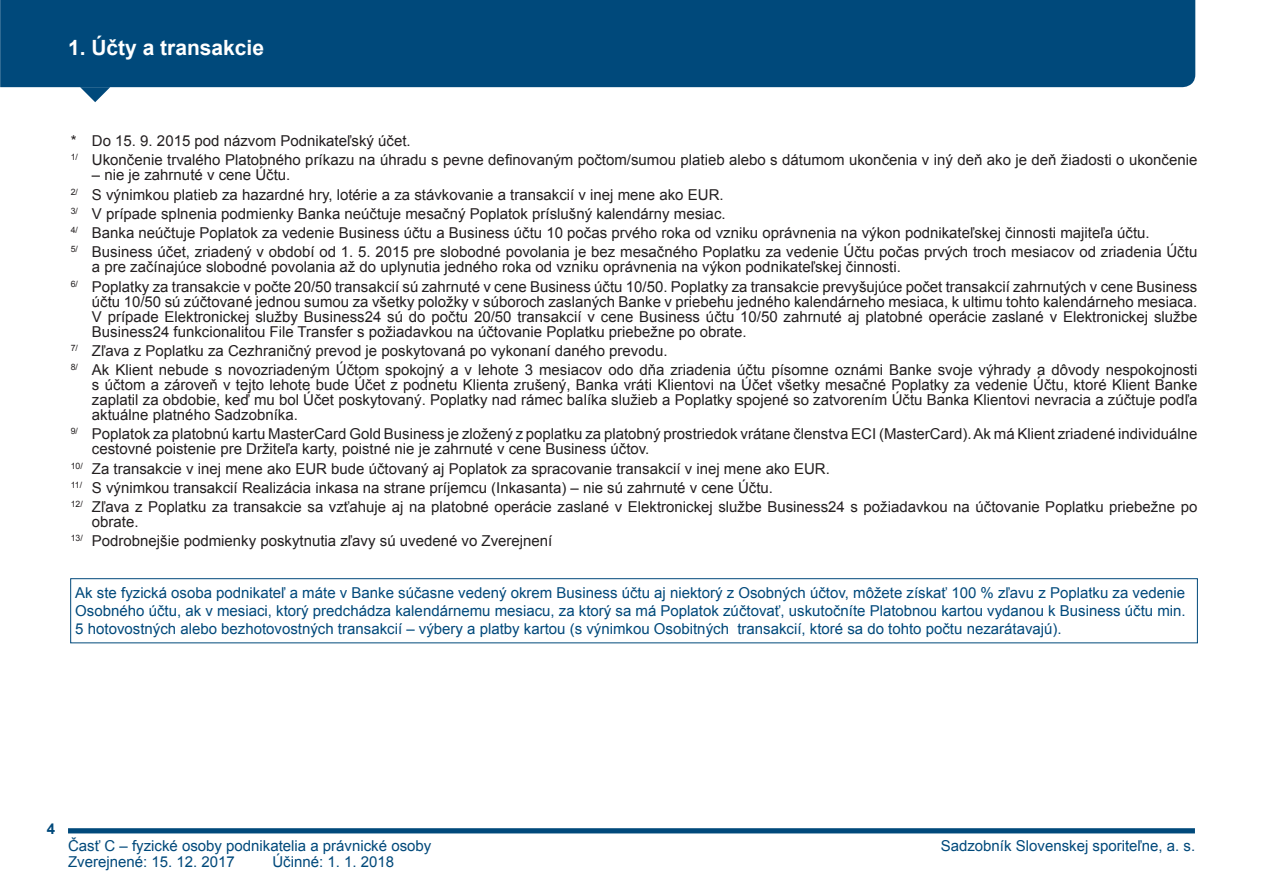
<style>
.page{position:relative;width:1263px;height:893px;background:#fff}
.page>*{position:absolute;margin:0;border:0;box-sizing:border-box;transform-origin:0 0}
.t1{font:700 21px "Arial";color:#fff}
.t2{font:15px/19.2px "Arial";color:#231f20}
.t3{font:15px/18px "Arial";color:#00497b;text-align:justify}
.t4{font:700 15px "Arial";color:#00497b}
</style>
<div class="page">
<div style="left:68px;top:828px;width:1127px;height:5px;background:#00497b"></div>
<div style="left:0;top:0;width:1195px;height:87px;background:#00497b"></div>
<svg style="left:80px;top:87px;width:30px;height:15px"></svg>
<div style="left:70px;top:578px;width:1128px;height:65px;border:1px solid #00497b"></div>
<h1 class="t1" style="left:68px;top:33px;width:198px">1. Účty a transakcie</h1>
<p class="t2" style="left:71px;top:131px;width:1128px">* Do 15. 9. 2015 pod názvom Podnikateľský účet.<br><sup>1/</sup> Ukončenie trvalého Platobného príkazu na úhradu s pevne definovaným počtom/sumou platieb alebo s dátumom ukončenia v iný deň ako je deň žiadosti o ukončenie</p>
<p class="t2" style="left:71px;top:166px;width:1128px;text-indent:21px">– nie je zahrnuté v cene Účtu.<br><sup>2/</sup> S výnimkou platieb za hazardné hry, lotérie a za stávkovanie a transakcií v inej mene ako EUR.<br><sup>3/</sup> V prípade splnenia podmienky Banka neúčtuje mesačný Poplatok príslušný kalendárny mesiac.<br><sup>4/</sup> Banka neúčtuje Poplatok za vedenie Business účtu a Business účtu 10 počas prvého roka od vzniku oprávnenia na výkon podnikateľskej činnosti majiteľa účtu.<br><sup>5/</sup> Business účet, zriadený v období od 1. 5. 2015 pre slobodné povolania je bez mesačného Poplatku za vedenie Účtu počas prvých troch mesiacov od zriadenia Účtu</p>
<p class="t2" style="left:71px;top:258px;width:1128px;text-indent:21px">a pre začínajúce slobodné povolania až do uplynutia jedného roka od vzniku oprávnenia na výkon podnikateľskej činnosti.<br><sup>6/</sup> Poplatky za transakcie v počte 20/50 transakcií sú zahrnuté v cene Business účtu 10/50. Poplatky za transakcie prevyšujúce počet transakcií zahrnutých v cene Business</p>
<p class="t2" style="left:92px;top:294px;width:1107px;line-height:15px;text-align:justify">účtu 10/50 sú zúčtované jednou sumou za všetky položky v súboroch zaslaných Banke v priebehu jedného kalendárneho mesiaca, k ultimu tohto kalendárneho mesiaca.<br>V prípade Elektronickej služby Business24 sú do počtu 20/50 transakcií v cene Business účtu 10/50 zahrnuté aj platobné operácie zaslané v Elektronickej službe Business24 funkcionalitou File Transfer s požiadavkou na účtovanie Poplatku priebežne po obrate.</p>
<p class="t2" style="left:71px;top:341px;width:1128px"><sup>7/</sup> Zľava z Poplatku za Cezhraničný prevod je poskytovaná po vykonaní daného prevodu.<br><sup>8/</sup> Ak Klient nebude s novozriadeným Účtom spokojný a v lehote 3 mesiacov odo dňa zriadenia účtu písomne oznámi Banke svoje výhrady a dôvody nespokojnosti</p>
<p class="t2" style="left:92px;top:378px;width:1107px;line-height:15px;text-align:justify">s účtom a zároveň v tejto lehote bude Účet z podnetu Klienta zrušený, Banka vráti Klientovi na Účet všetky mesačné Poplatky za vedenie Účtu, ktoré Klient Banke zaplatil za obdobie, keď mu bol Účet poskytovaný. Poplatky nad rámec balíka služieb a Poplatky spojené so zatvorením Účtu Banka Klientovi nevracia a zúčtuje podľa aktuálne platného Sadzobníka.</p>
<p class="t2" style="left:92px;top:427px;width:1107px;line-height:15px;text-indent:-21px"><sup>9/</sup> Poplatok za platobnú kartu MasterCard Gold Business je zložený z poplatku za platobný prostriedok vrátane členstva ECI (MasterCard).Ak má Klient zriadené individuálne cestovné poistenie pre Držiteľa karty, poistné nie je zahrnuté v cene Business účtov.</p>
<p class="t2" style="left:71px;top:459px;width:1128px"><sup>10/</sup> Za transakcie v inej mene ako EUR bude účtovaný aj Poplatok za spracovanie transakcií v inej mene ako EUR.<br><sup>11/</sup> S výnimkou transakcií Realizácia inkasa na strane príjemcu (Inkasanta) – nie sú zahrnuté v cene Účtu.<br><sup>12/</sup> Zľava z Poplatku za transakcie sa vzťahuje aj na platobné operácie zaslané v Elektronickej službe Business24 s požiadavkou na účtovanie Poplatku priebežne po</p>
<p class="t2" style="left:71px;top:512px;width:483px;text-indent:21px">obrate.<br><sup>13/</sup> Podrobnejšie podmienky poskytnutia zľavy sú uvedené vo Zverejnení</p>
<p class="t3" style="left:75px;top:584px;width:1112px">Ak ste fyzická osoba podnikateľ a máte v Banke súčasne vedený okrem Business účtu aj niektorý z Osobných účtov, môžete získať 100 % zľavu z Poplatku za vedenie Osobného účtu, ak v mesiaci, ktorý predchádza kalendárnemu mesiacu, za ktorý sa má Poplatok zúčtovať, uskutočníte Platobnou kartou vydanou k Business účtu min.<br>5 hotovostných alebo bezhotovostných transakcií – výbery a platby kartou (s výnimkou Osobitných transakcií, ktoré sa do tohto počtu nezarátavajú).</p>
<p class="t4" style="left:47px;top:819px;width:10px">4</p>
<p class="t3" style="left:68px;top:837px;width:365px">Časť C – fyzické osoby podnikatelia a právnické osoby</p>
<p class="t3" style="left:941px;top:837px;width:256px">Sadzobník Slovenskej sporiteľne, a. s.</p>
<p class="t3" style="left:68px;top:853px;width:168px">Zverejnené: 15. 12. 2017</p>
<p class="t3" style="left:272px;top:853px;width:123px">Účinné: 1. 1. 2018</p>
</div>
